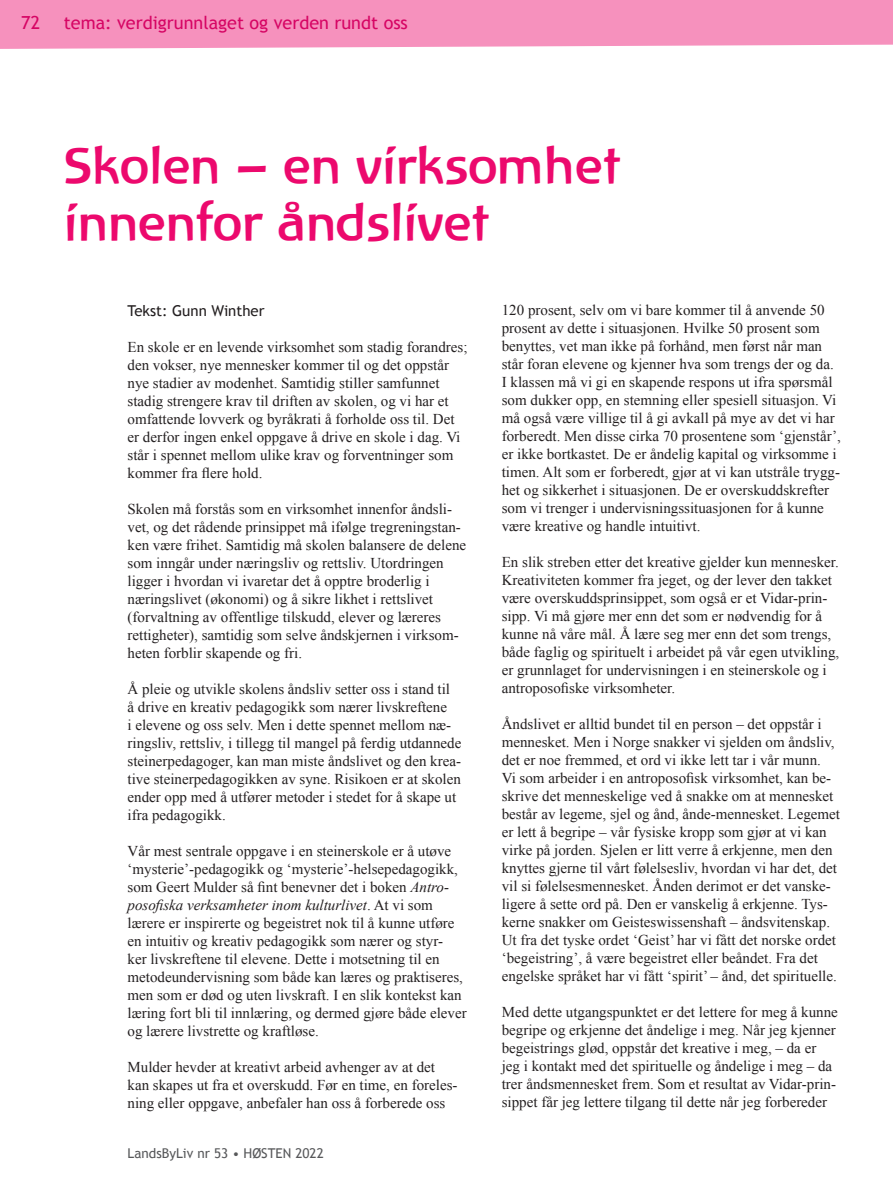
<style>
.page{position:relative;width:893px;height:1191px;background:#fff}
.page>*{position:absolute;margin:0;border:0;box-sizing:border-box;transform-origin:0 0}
.t1{font:48px/57.6px "Atlantis";color:#ec096d}
.t2{font:18px "Trebuchet MS";color:#d60564}
.t3{font:15px/18px "Times New Roman";color:#231f20}
.t4{font:15px "Trebuchet MS";color:#231f20}
.t5{font:13.5px "Trebuchet MS";color:#57585a}
.s1{font-style:italic}
</style>
<div class="page">
<div style="left:0;top:0;width:893px;height:49px;background:#f691bd"></div>
<p class="t2" style="left:21px;top:12px;width:20px">72</p>
<p class="t2" style="left:64px;top:12px;width:346px">tema: verdigrunnlaget og verden rundt oss</p>
<h1 class="t1" style="left:64px;top:136px;width:558px">Skolen – en virksomhet innenfor åndslivet</h1>
<p class="t4" style="left:128px;top:301px;width:139px">Tekst: Gunn Winther</p>
<p class="t3" style="left:128px;top:337px;width:341px">En skole er en levende virksomhet som stadig forandres; den vokser, nye mennesker kommer til og det oppstår nye stadier av modenhet. Samtidig stiller samfunnet stadig strengere krav til driften av skolen, og vi har et omfattende lovverk og byråkrati å forholde oss til. Det er derfor ingen enkel oppgave å drive en skole i dag. Vi står i spennet mellom ulike krav og forventninger som kommer fra flere hold.</p>
<p class="t3" style="left:128px;top:499px;width:340px">Skolen må forstås som en virksomhet innenfor åndsli&shy;vet, og det rådende prinsippet må ifølge tregreningstan&shy;ken være frihet. Samtidig må skolen balansere de delene som inngår under næringsliv og rettsliv. Utordringen ligger i hvordan vi ivaretar det å opptre broderlig i næringslivet (økonomi) og å sikre likhet i rettslivet (forvaltning av offentlige tilskudd, elever og læreres rettigheter), samtidig som selve åndskjernen i virksom&shy;heten forblir skapende og fri.</p>
<p class="t3" style="left:128px;top:679px;width:335px">Å pleie og utvikle skolens åndsliv setter oss i stand til<br>å drive en kreativ pedagogikk som nærer livskreftene<br>i elevene og oss selv. Men i dette spennet mellom næ&shy;ringsliv, rettsliv, i tillegg til mangel på ferdig utdannede steinerpedagoger, kan man miste åndslivet og den krea&shy;tive steinerpedagogikken av syne. Risikoen er at skolen ender opp med å utfører metoder i stedet for å skape ut ifra pedagogikk.</p>
<p class="t3" style="left:128px;top:841px;width:341px">Vår mest sentrale oppgave i en steinerskole er å utøve ‘mysterie’-pedagogikk og ‘mysterie’-helsepedagogikk, som Geert Mulder så fint benevner det i boken <span class="s1">Antro&shy;posofiska verksamheter inom kulturlivet</span>. At vi som lærere er inspirerte og begeistret nok til å kunne utføre en intuitiv og kreativ pedagogikk som nærer og styr-<br>ker livskreftene til elevene. Dette i motsetning til en metodeundervisning som både kan læres og praktiseres, men som er død og uten livskraft. I en slik kontekst kan læring fort bli til innlæring, og dermed gjøre både elever og lærere livstrette og kraftløse.</p>
<p class="t3" style="left:128px;top:1057px;width:331px">Mulder hevder at kreativt arbeid avhenger av at det kan skapes ut fra et overskudd. Før en time, en foreles&shy;ning eller oppgave, anbefaler han oss å forberede oss</p>
<p class="t5" style="left:128px;top:1145px;width:198px">LandsByLiv nr 53 • HØSTEN 2022</p>
<p class="t3" style="left:502px;top:301px;width:341px">120 prosent, selv om vi bare kommer til å anvende 50 prosent av dette i situasjonen. Hvilke 50 prosent som benyttes, vet man ikke på forhånd, men først når man står foran elevene og kjenner hva som trengs der og da.<br>I klassen må vi gi en skapende respons ut ifra spørsmål som dukker opp, en stemning eller spesiell situasjon. Vi må også være villige til å gi avkall på mye av det vi har forberedt. Men disse cirka 70 prosentene som ‘gjenstår’, er ikke bortkastet. De er åndelig kapital og virksomme i timen. Alt som er forberedt, gjør at vi kan utstråle trygg&shy;het og sikkerhet i situasjonen. De er overskuddskrefter som vi trenger i undervisningssituasjonen for å kunne være kreative og handle intuitivt.</p>
<p class="t3" style="left:502px;top:553px;width:339px">En slik streben etter det kreative gjelder kun mennesker.<br>Kreativiteten kommer fra jeget, og der lever den takket være overskuddsprinsippet, som også er et Vidar-prin&shy;sipp. Vi må gjøre mer enn det som er nødvendig for å kunne nå våre mål. Å lære seg mer enn det som trengs, både faglig og spirituelt i arbeidet på vår egen utvikling, er grunnlaget for undervisningen i en steinerskole og i antroposofiske virksomheter.</p>
<p class="t3" style="left:502px;top:715px;width:340px">Åndslivet er alltid bundet til en person – det oppstår i mennesket. Men i Norge snakker vi sjelden om åndsliv, det er noe fremmed, et ord vi ikke lett tar i vår munn.<br>Vi som arbeider i en antroposofisk virksomhet, kan be&shy;skrive det menneskelige ved å snakke om at mennesket består av legeme, sjel og ånd, ånde-mennesket. Legemet er lett å begripe – vår fysiske kropp som gjør at vi kan virke på jorden. Sjelen er litt verre å erkjenne, men den knyttes gjerne til vårt følelsesliv, hvordan vi har det, det vil si følelsesmennesket. Ånden derimot er det vanske&shy;ligere å sette ord på. Den er vanskelig å erkjenne. Tys&shy;kerne snakker om Geisteswissenshaft – åndsvitenskap.<br>Ut fra det tyske ordet ‘Geist’ har vi fått det norske ordet ‘begeistring’, å være begeistret eller beåndet. Fra det engelske språket har vi fått ‘spirit’ – ånd, det spirituelle.</p>
<p class="t3" style="left:502px;top:1003px;width:338px">Med dette utgangspunktet er det lettere for meg å kunne begripe og erkjenne det åndelige i meg. Når jeg kjenner begeistrings glød, oppstår det kreative i meg, – da er jeg i kontakt med det spirituelle og åndelige i meg – da trer åndsmennesket frem. Som et resultat av Vidar-prin&shy;sippet får jeg lettere tilgang til dette når jeg forbereder</p>
</div>
